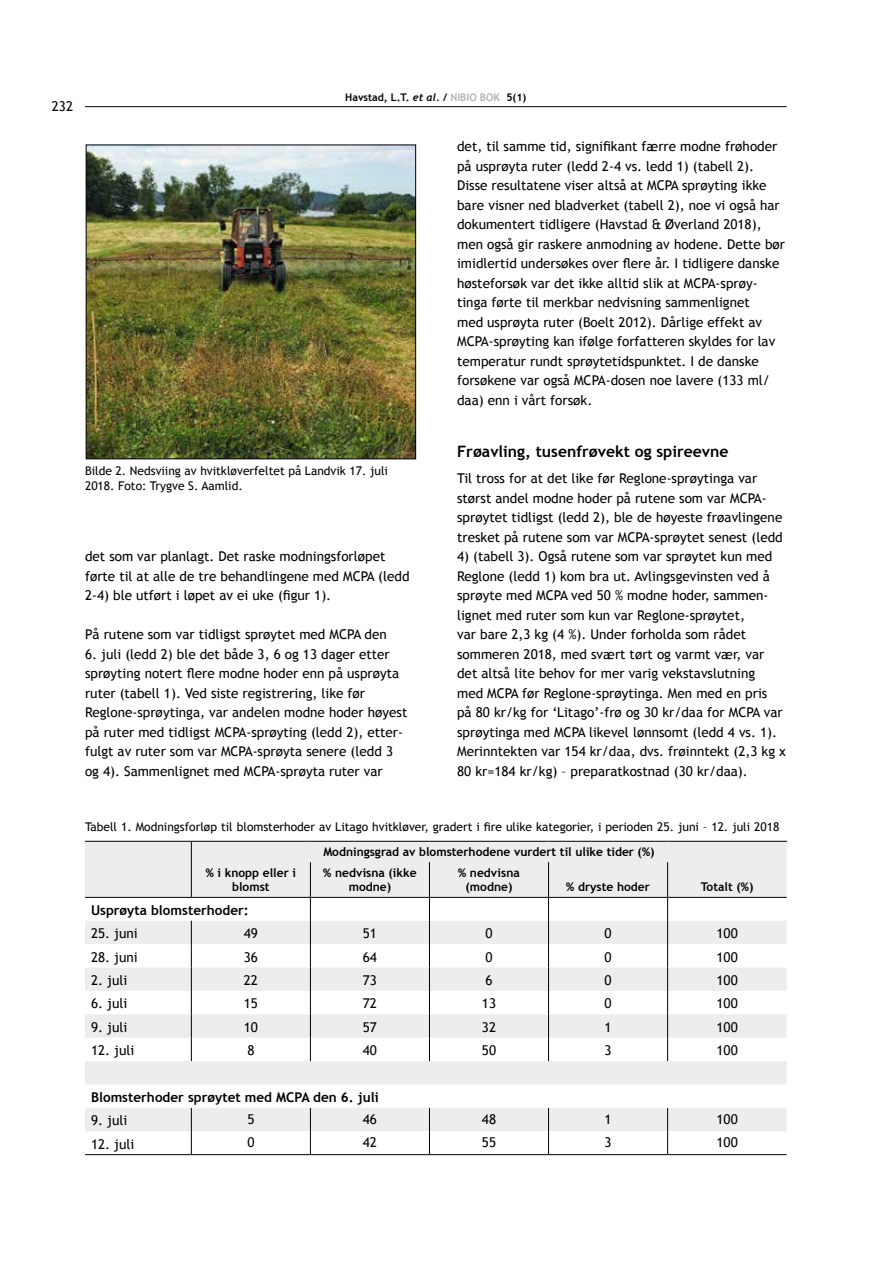
<style>
.page{position:relative;width:893px;height:1263px;background:#fff}
.page>*{position:absolute;margin:0;border:0;box-sizing:border-box;transform-origin:0 0}
.t1{font:700 15.75px "Trebuchet MS";color:#000}
.t2{font:13.5px/19.5px "Trebuchet MS";color:#000}
.t3{font:700 13.5px "Trebuchet MS";color:#000}
.t4{font:12px/15px "Trebuchet MS";color:#000}
.t5{font:700 12px/14.4px "Trebuchet MS";color:#000;text-align:center}
.t6{font:700 10.5px "Trebuchet MS";color:#000}
.s1{font-family:"Trebuchet";font-style:italic}
.s2{color:#b3b2b2}
</style>
<div class="page">
<hr style="left:85px;top:106px;width:702px;height:1px;background:#000">
<img style="left:88px;top:147px;width:326px;height:310px">
<div style="left:86px;top:145px;width:330px;height:314px;border:1px solid #000"></div>
<svg style="left:85px;top:842px;width:702px;height:289px;fill:#ededed"></svg>
<hr style="left:85px;top:841px;width:106px;height:1px;background:#000">
<hr style="left:191px;top:841px;width:119px;height:1px;background:#000">
<hr style="left:310px;top:841px;width:119px;height:1px;background:#000">
<hr style="left:429px;top:841px;width:120px;height:1px;background:#000">
<hr style="left:549px;top:841px;width:119px;height:1px;background:#000">
<hr style="left:668px;top:841px;width:119px;height:1px;background:#000">
<hr style="left:85px;top:897px;width:106px;height:1px;background:#000">
<hr style="left:191px;top:897px;width:119px;height:1px;background:#000">
<hr style="left:310px;top:897px;width:119px;height:1px;background:#000">
<hr style="left:429px;top:897px;width:120px;height:1px;background:#000">
<hr style="left:549px;top:897px;width:119px;height:1px;background:#000">
<hr style="left:668px;top:897px;width:119px;height:1px;background:#000">
<hr style="left:85px;top:1154px;width:106px;height:1px;background:#000">
<hr style="left:191px;top:1154px;width:119px;height:1px;background:#000">
<hr style="left:310px;top:1154px;width:119px;height:1px;background:#000">
<hr style="left:429px;top:1154px;width:120px;height:1px;background:#000">
<hr style="left:549px;top:1154px;width:119px;height:1px;background:#000">
<hr style="left:668px;top:1154px;width:119px;height:1px;background:#000">
<svg style="left:191px;top:842px;width:1px;height:20px"></svg>
<hr style="left:191px;top:862px;width:1px;height:35px;background:#000">
<hr style="left:310px;top:862px;width:1px;height:35px;background:#000">
<hr style="left:429px;top:862px;width:1px;height:35px;background:#000">
<hr style="left:548px;top:862px;width:1px;height:35px;background:#000">
<hr style="left:667px;top:862px;width:1px;height:35px;background:#000">
<svg style="left:191px;top:921px;width:1px;height:140px"></svg>
<svg style="left:310px;top:898px;width:1px;height:163px"></svg>
<svg style="left:429px;top:898px;width:1px;height:163px"></svg>
<svg style="left:548px;top:898px;width:1px;height:163px"></svg>
<svg style="left:667px;top:898px;width:1px;height:163px"></svg>
<svg style="left:191px;top:1108px;width:1px;height:46px"></svg>
<svg style="left:310px;top:1108px;width:1px;height:46px"></svg>
<svg style="left:429px;top:1108px;width:1px;height:46px"></svg>
<svg style="left:548px;top:1108px;width:1px;height:46px"></svg>
<svg style="left:667px;top:1108px;width:1px;height:46px"></svg>
<p class="t2" style="left:52px;top:97px;width:23px">232</p>
<p class="t6" style="left:345px;top:91px;width:183px">Havstad, L.T. <span class="s1">et al.</span> / <span class="s2">NIBIO BOK</span> 5(1)</p>
<p class="t4" style="left:85px;top:464px;width:304px">Bilde 2. Nedsviing av hvitkløverfeltet på Landvik 17. juli<br>2018. Foto: Trygve S. Aamlid.</p>
<p class="t2" style="left:85px;top:547px;width:326px">det som var planlagt. Det raske modningsforløpet førte til at alle de tre behandlingene med MCPA (ledd<br>2-4) ble utført i løpet av ei uke (figur 1).</p>
<p class="t2" style="left:85px;top:625px;width:303px">På rutene som var tidligst sprøytet med MCPA den</p>
<p class="t2" style="left:85px;top:644px;width:324px">6. juli (ledd 2) ble det både 3, 6 og 13 dager etter sprøyting notert flere modne hoder enn på usprøyta ruter (tabell 1). Ved siste registrering, like før Reglone-sprøytinga, var andelen modne hoder høyest på ruter med tidligst MCPA-sprøyting (ledd 2), etter&shy;fulgt av ruter som var MCPA-sprøyta senere (ledd 3 og 4). Sammenlignet med MCPA-sprøyta ruter var</p>
<p class="t2" style="left:457px;top:137px;width:329px">det, til samme tid, signifikant færre modne frøhoder på usprøyta ruter (ledd 2-4 vs. ledd 1) (tabell 2).<br>Disse resultatene viser altså at MCPA sprøyting ikke bare visner ned bladverket (tabell 2), noe vi også har dokumentert tidligere (Havstad &amp; Øverland 2018), men også gir raskere anmodning av hodene. Dette bør imidlertid undersøkes over flere år. I tidligere danske høsteforsøk var det ikke alltid slik at MCPA-sprøy&shy;tinga førte til merkbar nedvisning sammenlignet<br>med usprøyta ruter (Boelt 2012). Dårlige effekt av MCPA-sprøyting kan ifølge forfatteren skyldes for lav temperatur rundt sprøytetidspunktet. I de danske forsøkene var også MCPA-dosen noe lavere (133 ml/ daa) enn i vårt forsøk.</p>
<p class="t1" style="left:457px;top:441px;width:273px">Frøavling, tusenfrøvekt og spireevne</p>
<p class="t2" style="left:457px;top:469px;width:327px">Til tross for at det like før Reglone-sprøytinga var størst andel modne hoder på rutene som var MCPA&shy;sprøytet tidligst (ledd 2), ble de høyeste frøavlingene tresket på rutene som var MCPA-sprøytet senest (ledd</p>
<p class="t2" style="left:457px;top:547px;width:330px">4) (tabell 3). Også rutene som var sprøytet kun med Reglone (ledd 1) kom bra ut. Avlingsgevinsten ved å sprøyte med MCPA ved 50 % modne hoder, sammen&shy;lignet med ruter som kun var Reglone-sprøytet,<br>var bare 2,3 kg (4 %). Under forholda som rådet sommeren 2018, med svært tørt og varmt vær, var det altså lite behov for mer varig vekstavslutning<br>med MCPA før Reglone-sprøytinga. Men med en pris<br>på 80 kr/kg for ‘Litago’-frø og 30 kr/daa for MCPA var sprøytinga med MCPA likevel lønnsomt (ledd 4 vs. 1).<br>Merinntekten var 154 kr/daa, dvs. frøinntekt (2,3 kg x 80 kr=184 kr/kg) – preparatkostnad (30 kr/daa).</p>
<p class="t4" style="left:85px;top:819px;width:696px">Tabell 1. Modningsforløp til blomsterhoder av Litago hvitkløver, gradert i fire ulike kategorier, i perioden 25. juni – 12. juli 2018</p>
<p class="t5" style="left:323px;top:845px;width:333px">Modningsgrad av blomsterhodene vurdert til ulike tider (%)</p>
<p class="t5" style="left:206px;top:865px;width:92px">% i knopp eller i blomst</p>
<p class="t5" style="left:323px;top:865px;width:95px">% nedvisna (ikke modne)</p>
<p class="t5" style="left:458px;top:865px;width:63px">% nedvisna (modne)</p>
<p class="t5" style="left:566px;top:880px;width:85px">% dryste hoder</p>
<p class="t5" style="left:701px;top:880px;width:54px">Totalt (%)</p>
<p class="t3" style="left:91px;top:901px;width:159px">Usprøyta blomsterhoder:</p>
<p class="t2" style="left:91px;top:924px;width:48px">25. juni</p>
<p class="t2" style="left:244px;top:924px;width:16px">49</p>
<p class="t2" style="left:363px;top:924px;width:16px">51</p>
<p class="t2" style="left:485px;top:924px;width:9px">0</p>
<p class="t2" style="left:604px;top:924px;width:9px">0</p>
<p class="t2" style="left:716px;top:924px;width:23px">100</p>
<p class="t2" style="left:91px;top:947px;width:48px">28. juni</p>
<p class="t2" style="left:244px;top:947px;width:16px">36</p>
<p class="t2" style="left:363px;top:947px;width:16px">64</p>
<p class="t2" style="left:485px;top:947px;width:9px">0</p>
<p class="t2" style="left:604px;top:947px;width:9px">0</p>
<p class="t2" style="left:716px;top:947px;width:23px">100</p>
<p class="t2" style="left:91px;top:970px;width:38px">2. juli</p>
<p class="t2" style="left:244px;top:970px;width:16px">22</p>
<p class="t2" style="left:363px;top:970px;width:16px">73</p>
<p class="t2" style="left:485px;top:970px;width:9px">6</p>
<p class="t2" style="left:604px;top:970px;width:9px">0</p>
<p class="t2" style="left:716px;top:970px;width:23px">100</p>
<p class="t2" style="left:91px;top:994px;width:38px">6. juli</p>
<p class="t2" style="left:244px;top:994px;width:16px">15</p>
<p class="t2" style="left:363px;top:994px;width:16px">72</p>
<p class="t2" style="left:482px;top:994px;width:16px">13</p>
<p class="t2" style="left:604px;top:994px;width:9px">0</p>
<p class="t2" style="left:716px;top:994px;width:23px">100</p>
<p class="t2" style="left:91px;top:1017px;width:38px">9. juli</p>
<p class="t2" style="left:244px;top:1017px;width:16px">10</p>
<p class="t2" style="left:363px;top:1017px;width:16px">57</p>
<p class="t2" style="left:482px;top:1017px;width:16px">32</p>
<p class="t2" style="left:604px;top:1017px;width:9px">1</p>
<p class="t2" style="left:716px;top:1017px;width:23px">100</p>
<p class="t2" style="left:91px;top:1041px;width:45px">12. juli</p>
<p class="t2" style="left:247px;top:1041px;width:9px">8</p>
<p class="t2" style="left:363px;top:1041px;width:16px">40</p>
<p class="t2" style="left:482px;top:1041px;width:16px">50</p>
<p class="t2" style="left:604px;top:1041px;width:9px">3</p>
<p class="t2" style="left:716px;top:1041px;width:23px">100</p>
<p class="t3" style="left:91px;top:1088px;width:289px">Blomsterhoder sprøytet med MCPA den 6. juli</p>
<p class="t2" style="left:91px;top:1111px;width:38px">9. juli</p>
<p class="t2" style="left:247px;top:1109px;width:9px">5</p>
<p class="t2" style="left:363px;top:1109px;width:16px">46</p>
<p class="t2" style="left:482px;top:1109px;width:16px">48</p>
<p class="t2" style="left:604px;top:1109px;width:9px">1</p>
<p class="t2" style="left:716px;top:1109px;width:23px">100</p>
<p class="t2" style="left:91px;top:1134px;width:45px">12. juli</p>
<p class="t2" style="left:247px;top:1133px;width:9px">0</p>
<p class="t2" style="left:363px;top:1133px;width:16px">42</p>
<p class="t2" style="left:482px;top:1133px;width:16px">55</p>
<p class="t2" style="left:604px;top:1133px;width:9px">3</p>
<p class="t2" style="left:716px;top:1133px;width:23px">100</p>
</div>
